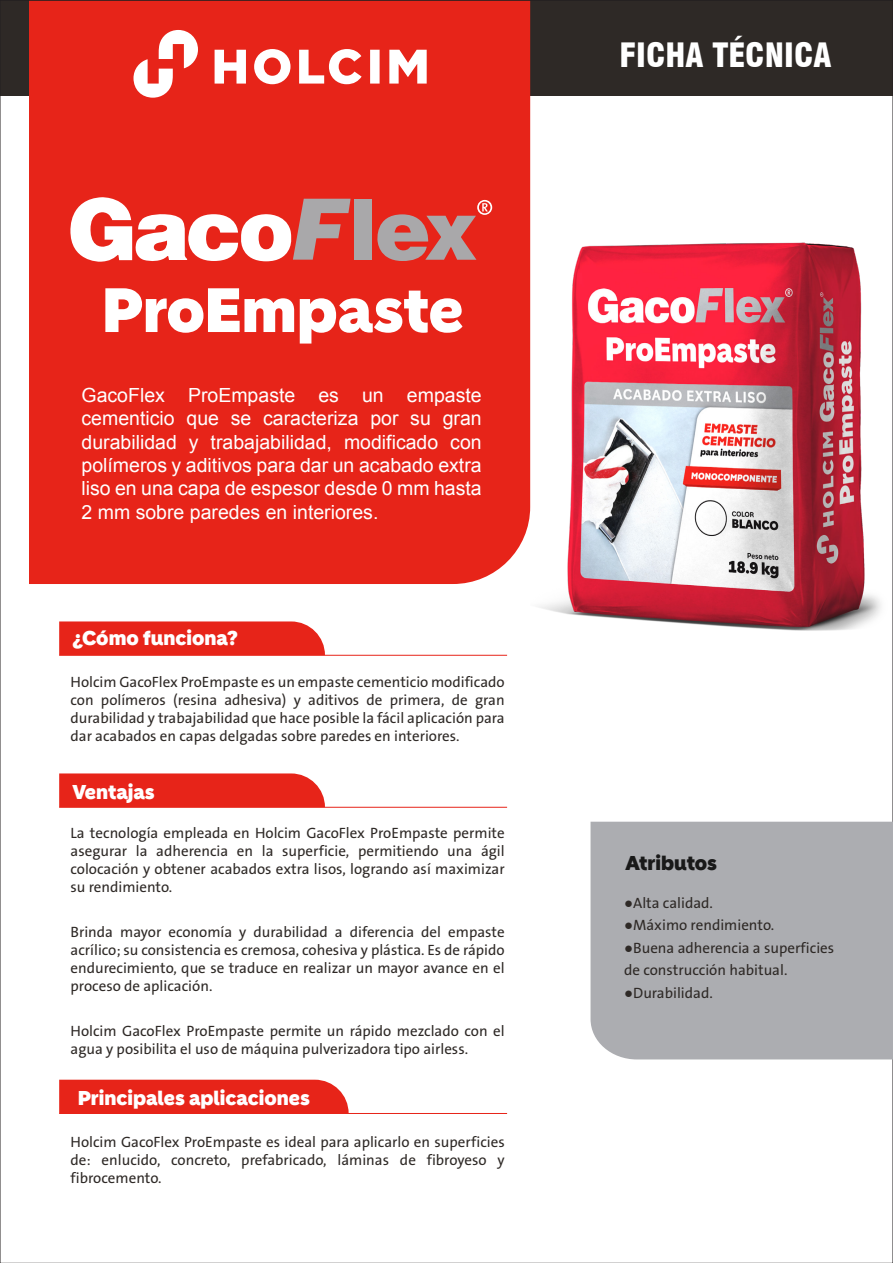
<style>
.page{position:relative;width:893px;height:1263px;background:#fff}
.page>*{position:absolute;margin:0;border:0;box-sizing:border-box;transform-origin:0 0}
.t1{font:900 60.75px "Holcim Headline";letter-spacing:-.01em;color:#fff}
.t2{font:900 condensed 32.7px "Swiss 721 BT";color:#fff}
.t3{font:19.5px/23.4px "Arial";color:#fff;text-align:justify}
.t4{font:900 19.5px "Holcim Headline";color:#fff}
.t5{font:900 19.5px "Holcim Headline";letter-spacing:-.005em;color:#191919}
.t6{font:15px/18px "The Sans B5 Plain";color:#2e2926;text-align:justify}
.s1{font-family:"Arial"}
</style>
<div class="page">
<div style="left:0;top:0;width:893px;height:95px;background:#2e2926"></div>
<div style="left:29px;top:2px;width:501px;height:582px;background:#e72419"></div>
<svg style="left:215px;top:49px;width:212px;height:35px;background:#f3938e"></svg>
<svg style="left:133px;top:30px;width:65px;height:68px;background:#f07a74"></svg>
<img style="left:530px;top:221px;width:363px;height:427px">
<svg style="left:69px;top:197px;width:282px;height:65px"></svg>
<div style="left:354px;top:199px;width:18px;height:61px;background:#a9a8aa"></div>
<svg style="left:375px;top:200px;width:117px;height:61px;background:#cd5e59"></svg>
<div style="left:59px;top:1080px;width:290px;height:33px;background:#e72419"></div>
<hr style="left:59px;top:1113px;width:448px;height:1px;background:#e72419">
<div style="left:59px;top:773px;width:266px;height:34px;background:#e72419"></div>
<hr style="left:59px;top:807px;width:448px;height:1px;background:#e72419">
<div style="left:59px;top:621px;width:266px;height:34px;background:#e72419"></div>
<hr style="left:59px;top:655px;width:448px;height:1px;background:#e72419">
<div style="left:590px;top:822px;width:303px;height:237px;background:#acadb1"></div>
<h1 class="t1" style="left:102px;top:275px;width:364px">ProEmpaste</h1>
<p class="t3" style="left:82px;top:383px;width:402px">GacoFlex ProEmpaste es un empaste cementicio que se caracteriza por su gran durabilidad y trabajabilidad, modificado con polímeros y aditivos para dar un acabado extra liso en una capa de espesor desde 0 mm hasta 2 mm sobre paredes en interiores.</p>
<h3 class="t4" style="left:73px;top:627px;width:167px">¿Cómo funciona?</h3>
<p class="t6" style="left:71px;top:674px;width:436px">Holcim GacoFlex ProEmpaste es un empaste cementicio modificado con polímeros (resina adhesiva) y aditivos de primera, de gran durabilidad y trabajabilidad que hace posible la fácil aplicación para dar acabados en capas delgadas sobre paredes en interiores.</p>
<h3 class="t4" style="left:73px;top:780px;width:84px">Ventajas</h3>
<p class="t6" style="left:71px;top:824px;width:436px">La tecnología empleada en Holcim GacoFlex ProEmpaste permite asegurar la adherencia en la superficie, permitiendo una ágil colocación y obtener acabados extra lisos, logrando así maximizar su rendimiento.</p>
<p class="t6" style="left:71px;top:923px;width:436px">Brinda mayor economía y durabilidad a diferencia del empaste acrílico; su consistencia es cremosa, cohesiva y plástica. Es de rápido endurecimiento, que se traduce en realizar un mayor avance en el proceso de aplicación.</p>
<p class="t6" style="left:71px;top:1022px;width:436px">Holcim GacoFlex ProEmpaste permite un rápido mezclado con el agua y posibilita el uso de máquina pulverizadora tipo airless.</p>
<h3 class="t4" style="left:78px;top:1086px;width:234px">Principales aplicaciones</h3>
<p class="t6" style="left:71px;top:1133px;width:436px">Holcim GacoFlex ProEmpaste es ideal para aplicarlo en superficies de: enlucido, concreto, prefabricado, láminas de fibroyeso y fibrocemento.</p>
<h2 class="t2" style="left:619px;top:35px;width:214px">FICHA TÉCNICA</h2>
<h3 class="t5" style="left:626px;top:852px;width:93px">Atributos</h3>
<p class="t6" style="left:624px;top:894px;width:90px"><span class="s1">●</span>Alta calidad.</p>
<p class="t6" style="left:624px;top:917px;width:152px"><span class="s1">●</span>Máximo rendimiento.</p>
<p class="t6" style="left:624px;top:937px;width:212px;line-height:22.5px"><span class="s1">●</span>Buena adherencia a superficies de construcción habitual.</p>
<p class="t6" style="left:624px;top:984px;width:90px"><span class="s1">●</span>Durabilidad.</p>
</div>
